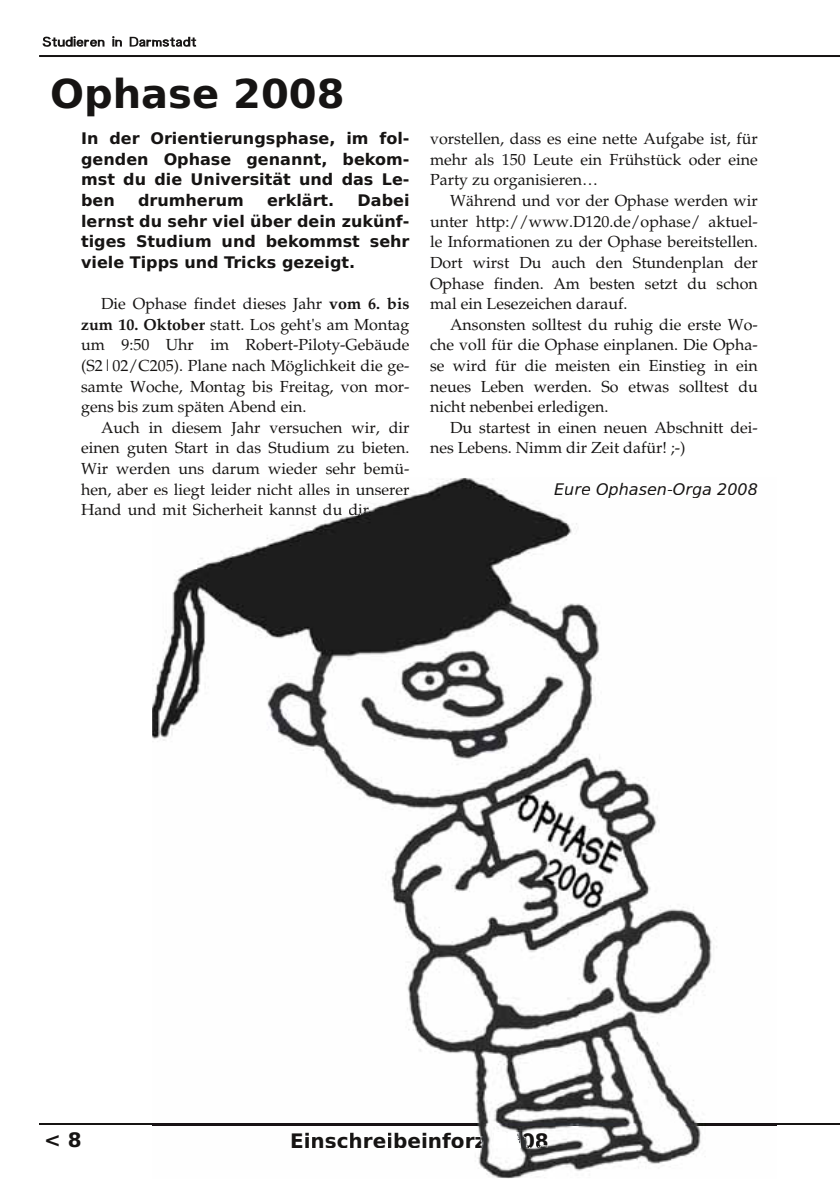
<style>
.page{position:relative;width:840px;height:1191px;background:#fff}
.page>*{position:absolute;margin:0;border:0;box-sizing:border-box;transform-origin:0 0}
.t1{font:700 40px "Bitstream Vera Sans";color:#161413}
.t2{font:700 20px "Bitstream Vera Sans";color:#161413}
.t3{font:16px/20.6px "URW Palladio L Roma";color:#161413;text-align:justify}
.t4{font:700 16px/20.6px "Bitstream Vera Sans";color:#161413;text-align:justify}
.t5{font:italic 16px "Bitstream Vera Sans";color:#161413}
.s1{font-family:"URW Palladio L";font-weight:700}
.s2{color:#1d1d1d}
.s3{color:#fff}
.s4{color:#313235}
</style>
<div class="page">
<hr style="left:39px;top:55px;width:800px;height:2px;background:#161413">
<hr style="left:39px;top:1123px;width:800px;height:2px;background:#161413">
<svg style="left:42px;top:36px;width:62px;height:11px"></svg>
<svg style="left:112px;top:36px;width:10px;height:11px"></svg>
<svg style="left:130px;top:37px;width:66px;height:10px"></svg>
<img style="left:152px;top:478px;width:624px;height:700px">
<img style="left:152px;top:1123px;width:624px;height:2px">
<img style="left:292px;top:1133px;width:10px;height:14px">
<img style="left:305px;top:1132px;width:4px;height:15px">
<svg style="left:312px;top:1136px;width:35px;height:11px"></svg>
<img style="left:350px;top:1132px;width:11px;height:15px">
<svg style="left:364px;top:1136px;width:21px;height:11px"></svg>
<img style="left:388px;top:1132px;width:3px;height:15px">
<img style="left:394px;top:1132px;width:12px;height:15px">
<svg style="left:408px;top:1136px;width:12px;height:11px"></svg>
<img style="left:422px;top:1132px;width:4px;height:15px">
<svg style="left:429px;top:1136px;width:11px;height:11px"></svg>
<img style="left:442px;top:1132px;width:9px;height:15px">
<svg style="left:451px;top:1136px;width:34px;height:11px"></svg>
<img style="left:494px;top:1132px;width:11px;height:15px">
<img style="left:508px;top:1132px;width:11px;height:15px">
<img style="left:521px;top:1132px;width:12px;height:15px">
<img style="left:536px;top:1132px;width:11px;height:15px">
<svg style="left:152px;top:483px;width:257px;height:32px"></svg>
<svg style="left:554px;top:483px;width:36px;height:12px"></svg>
<svg style="left:596px;top:482px;width:114px;height:16px"></svg>
<svg style="left:716px;top:483px;width:40px;height:12px"></svg>
<h1 class="t1" style="left:50px;top:78px;width:296px">Ophase 2008</h1>
<p class="t4" style="left:81px;top:130px;width:330px">In der Orientierungsphase, im fol&shy;genden Ophase genannt, bekom&shy;mst du die Universität und das Le&shy;ben</p>
<p class="t4" style="left:138px;top:191px;width:107px">drumherum</p>
<p class="t4" style="left:267px;top:191px;width:69px">erklärt.</p>
<p class="t4" style="left:81px;top:191px;width:330px;text-indent:276px">Dabei lernst du sehr viel über dein zukünf&shy;tiges Studium und bekommst sehr viele Tipps und Tricks gezeigt.</p>
<p class="t3" style="left:81px;top:295px;width:330px;text-indent:20px">Die Ophase findet dieses Jahr <span class="s1">vom 6. bis zum 10. Oktober</span> statt. Los geht's am Montag um 9:50 Uhr im Robert-Piloty-Gebäude (S2|02/C205). Plane nach Möglichkeit die ge&shy;samte Woche, Montag bis Freitag, von mor&shy;gens bis zum späten Abend ein.</p>
<p class="t3" style="left:81px;top:419px;width:330px;text-indent:20px">Auch in diesem Jahr versuchen wir, dir einen guten Start in das Studium zu bieten.<br>Wir werden uns darum wieder sehr bemü&shy;hen, aber es liegt leider nicht alles in unserer Hand und mit Sicherheit kannst du dir a<span class="s2">uch</span></p>
<p class="t3" style="left:430px;top:130px;width:329px">vorstellen, dass es eine nette Aufgabe ist, für mehr als 150 Leute ein Frühstück oder eine Party zu organisieren…</p>
<p class="t3" style="left:430px;top:192px;width:329px;text-indent:20px">Während und vor der Ophase werden wir unter http://www.D120.de/ophase/ aktuel&shy;le Informationen zu der Ophase bereitstellen.<br>Dort wirst Du auch den Stundenplan der Ophase finden. Am besten setzt du schon mal ein Lesezeichen darauf.</p>
<p class="t3" style="left:430px;top:316px;width:329px;text-indent:20px">Ansonsten solltest du ruhig die erste Wo&shy;che voll für die Ophase einplanen. Die Opha&shy;se wird für die meisten ein Einstieg in ein neues Leben werden. So etwas solltest du nicht nebenbei erledigen.</p>
<p class="t3" style="left:430px;top:419px;width:329px;text-indent:20px">Du startest in einen neuen Abschnitt dei&shy;nes Lebens. Nimm dir Zeit dafür! ;-)</p>
<p class="t5" style="left:554px;top:482px;width:205px">Eure Ophasen-Orga 2008</p>
<p class="t2" style="left:44px;top:1132px;width:39px">&lt; 8</p>
<p class="t2" style="left:290px;top:1132px;width:260px">Einschreibeinforz <span class="s3">20</span><span class="s4">0</span>8</p>
</div>
